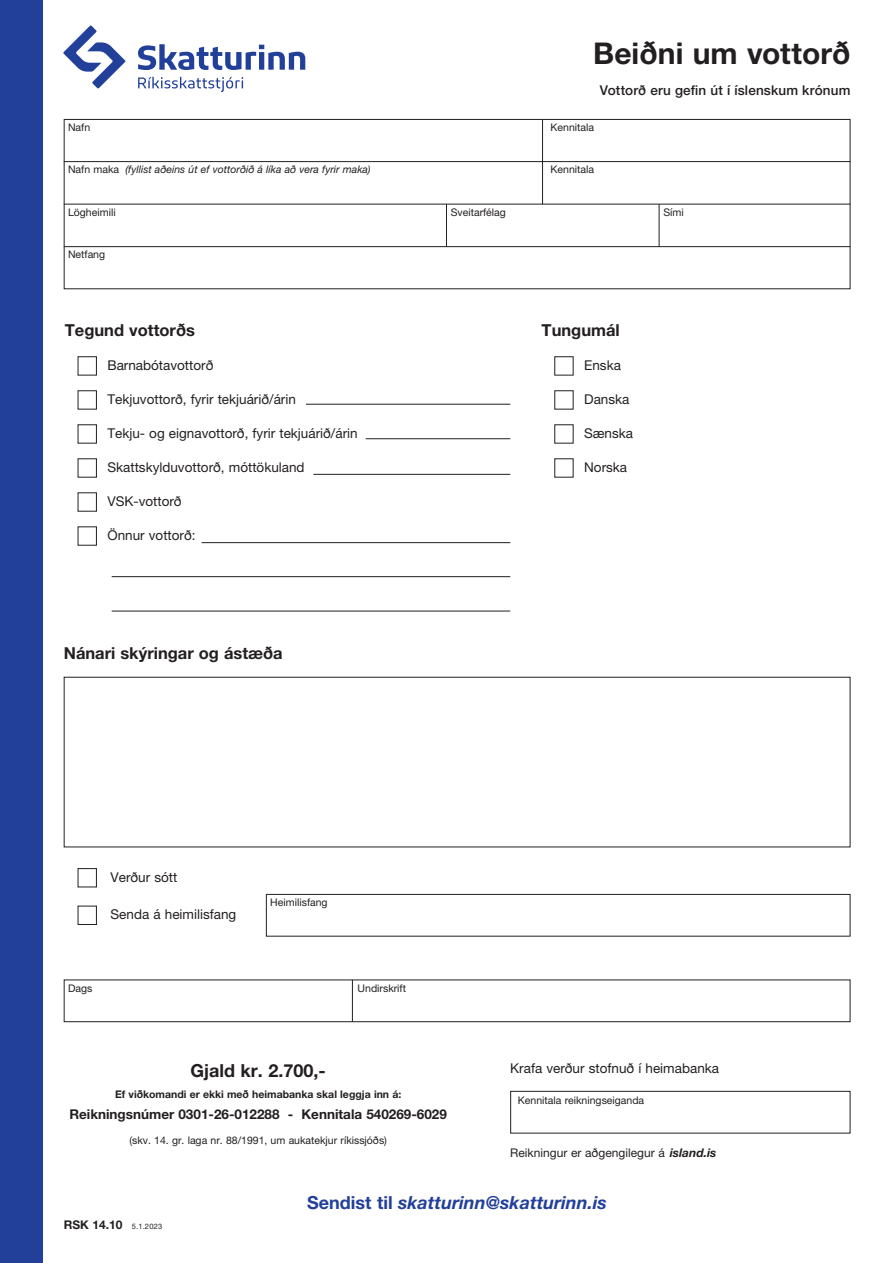
<style>
.page{position:relative;width:893px;height:1263px;background:#fff}
.page>*{position:absolute;margin:0;border:0;box-sizing:border-box;transform-origin:0 0}
.t1{font:700 30px "Helvetica Neue LT Std";letter-spacing:.005em;color:#231f20}
.t2{font:italic 700 18px "Helvetica Neue LT Std";color:#223f99}
.t3{font:700 18px "Helvetica Neue LT Std";color:#231f20}
.t4{font:700 16.5px "Helvetica Neue LT Std";color:#231f20}
.t5{font:13.5px "Helvetica Neue LT Std";color:#231f20}
.t6{font:700 13.5px "Helvetica Neue LT Std";color:#231f20}
.t7{font:500 13.5px "Helvetica Neue LT Std";letter-spacing:.01em;color:#231f20}
.t8{font:12px "Helvetica Neue LT Std";color:#231f20}
.t9{font:700 12px "Helvetica Neue LT Std";color:#231f20}
.t10{font:10.5px "Helvetica Neue LT Std";color:#231f20}
.t11{font:italic 10.5px "Helvetica Neue LT Std";color:#231f20}
.t12{font:700 10.5px "Helvetica Neue LT Std";color:#231f20}
.s1{font-style:normal}
.s2{font-weight:700;font-style:italic}
.s3{font-weight:400;font-size:7.5px}
</style>
<div class="page">
<div style="left:64px;top:119px;width:786px;height:170px;border:1px solid #231f20"></div>
<hr style="left:64px;top:204px;width:786px;height:1px;background:#231f20">
<hr style="left:64px;top:161px;width:786px;height:1px;background:#231f20">
<hr style="left:64px;top:246px;width:786px;height:1px;background:#231f20">
<hr style="left:446px;top:204px;width:1px;height:43px;background:#231f20">
<hr style="left:659px;top:204px;width:1px;height:43px;background:#231f20">
<hr style="left:542px;top:119px;width:1px;height:85px;background:#231f20">
<div style="left:64px;top:677px;width:786px;height:170px;border:1px solid #231f20"></div>
<div style="left:64px;top:979px;width:786px;height:43px;border:1px solid #231f20"></div>
<hr style="left:352px;top:980px;width:1px;height:42px;background:#231f20">
<div style="left:266px;top:894px;width:584px;height:42px;border:1px solid #231f20"></div>
<div style="left:78px;top:868px;width:19px;height:19px;border:1px solid #231f20"></div>
<div style="left:78px;top:906px;width:19px;height:19px;border:1px solid #231f20"></div>
<div style="left:510px;top:1091px;width:340px;height:42px;border:1px solid #231f20"></div>
<div style="left:0;top:0;width:43px;height:1263px;background:#223f99"></div>
<svg style="left:138px;top:44px;width:167px;height:26px"></svg>
<svg style="left:63px;top:25px;width:62px;height:64px"></svg>
<svg style="left:138px;top:77px;width:105px;height:15px"></svg>
<div style="left:78px;top:356px;width:19px;height:19px;border:1px solid #231f20"></div>
<div style="left:78px;top:390px;width:19px;height:19px;border:1px solid #231f20"></div>
<div style="left:78px;top:424px;width:19px;height:19px;border:1px solid #231f20"></div>
<div style="left:78px;top:526px;width:19px;height:20px;border:1px solid #231f20"></div>
<hr style="left:202px;top:542px;width:308px;height:1px;background:#231f20">
<hr style="left:366px;top:438px;width:144px;height:1px;background:#231f20">
<hr style="left:306px;top:404px;width:204px;height:1px;background:#231f20">
<hr style="left:112px;top:576px;width:398px;height:1px;background:#231f20">
<hr style="left:112px;top:611px;width:398px;height:1px;background:#231f20">
<hr style="left:313px;top:474px;width:197px;height:1px;background:#231f20">
<h1 class="t1" style="left:593px;top:35px;width:259px">Beiðni um vottorð</h1>
<p class="t10" style="left:68px;top:121px;width:24px">Nafn</p>
<p class="t11" style="left:68px;top:163px;width:304px"><span class="s1">Nafn maka</span> (fyllist aðeins út ef vottorðið á líka að vera fyrir maka)</p>
<p class="t10" style="left:68px;top:206px;width:49px">Lögheimili</p>
<p class="t10" style="left:68px;top:248px;width:39px">Netfang</p>
<p class="t4" style="left:65px;top:320px;width:132px">Tegund vottorðs</p>
<p class="t5" style="left:107px;top:357px;width:108px">Barnabótavottorð</p>
<p class="t5" style="left:107px;top:391px;width:190px">Tekjuvottorð, fyrir tekjuárið/árin</p>
<p class="t5" style="left:107px;top:425px;width:252px">Tekju- og eignavottorð, fyrir tekjuárið/árin</p>
<p class="t5" style="left:107px;top:459px;width:199px">Skattskylduvottorð, móttökuland</p>
<p class="t5" style="left:107px;top:493px;width:76px">VSK-vottorð</p>
<p class="t5" style="left:107px;top:527px;width:90px">Önnur vottorð:</p>
<p class="t4" style="left:64px;top:643px;width:220px">Nánari skýringar og ástæða</p>
<p class="t7" style="left:600px;top:82px;width:252px">Vottorð eru gefin út í íslenskum krónum</p>
<p class="t10" style="left:551px;top:121px;width:45px">Kennitala</p>
<p class="t10" style="left:551px;top:163px;width:45px">Kennitala</p>
<p class="t10" style="left:451px;top:206px;width:57px">Sveitarfélag</p>
<p class="t10" style="left:663px;top:206px;width:22px">Sími</p>
<p class="t4" style="left:542px;top:320px;width:80px">Tungumál</p>
<p class="t5" style="left:584px;top:357px;width:38px">Enska</p>
<p class="t5" style="left:584px;top:391px;width:47px">Danska</p>
<p class="t5" style="left:584px;top:425px;width:51px">Sænska</p>
<p class="t5" style="left:584px;top:459px;width:44px">Norska</p>
<p class="t5" style="left:111px;top:869px;width:68px">Verður sótt</p>
<p class="t5" style="left:111px;top:906px;width:127px">Senda á heimilisfang</p>
<p class="t10" style="left:270px;top:896px;width:59px">Heimilisfang</p>
<p class="t10" style="left:68px;top:982px;width:26px">Dags</p>
<p class="t10" style="left:358px;top:982px;width:50px">Undirskrift</p>
<h2 class="t3" style="left:190px;top:1059px;width:137px">Gjald kr. 2.700,-</h2>
<p class="t12" style="left:115px;top:1087px;width:288px">Ef viðkomandi er ekki með heimabanka skal leggja inn á:</p>
<p class="t6" style="left:69px;top:1105px;width:379px">Reikningsnúmer 0301-26-012288 - Kennitala 540269-6029</p>
<p class="t10" style="left:129px;top:1134px;width:259px">(skv. 14. gr. laga nr. 88/1991, um aukatekjur ríkissjóðs)</p>
<p class="t5" style="left:510px;top:1060px;width:210px">Krafa verður stofnuð í heimabanka</p>
<p class="t10" style="left:518px;top:1093px;width:128px">Kennitala reikningseiganda</p>
<p class="t10" style="left:516px;top:1093px;width:26px">Dags</p>
<p class="t8" style="left:510px;top:1146px;width:208px">Reikningur er aðgengilegur á <span class="s2">island.is</span></p>
<p class="t9" style="left:64px;top:1217px;width:100px">RSK 14.10 <span class="s3">5.1.2023</span></p>
<h2 class="t2" style="left:307px;top:1192px;width:301px"><span class="s1">Sendist til</span> skatturinn@skatturinn.is</h2>
</div>
